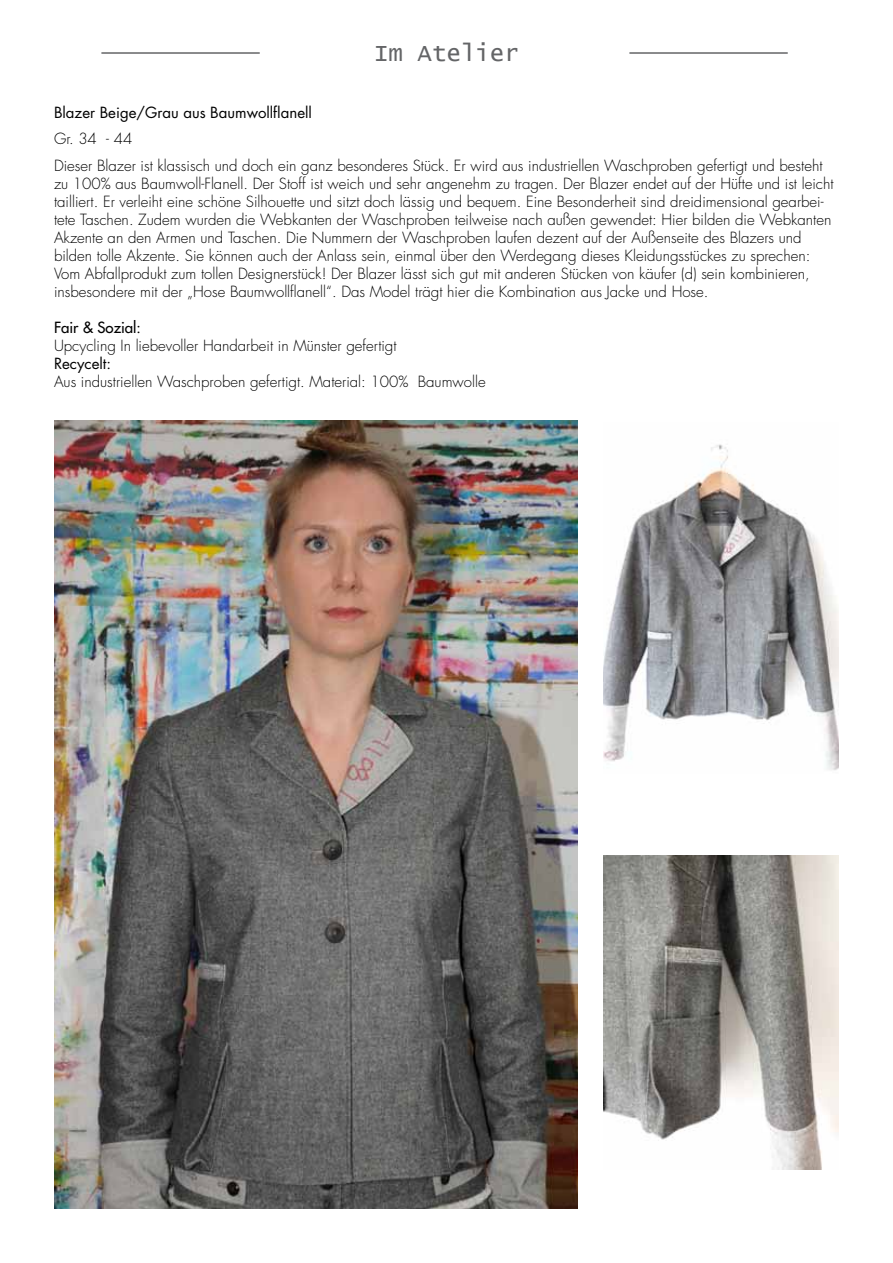
<style>
.page{position:relative;width:893px;height:1263px;background:#fff}
.page>*{position:absolute;margin:0;border:0;box-sizing:border-box;transform-origin:0 0}
.t1{font:24px "Lucida Console";color:#646567}
.t2{font:300 15px/18px "Futura LT";color:#000}
.t3{font:15px "Futura LT";color:#000}
.t4{font:15px "Futura LT";color:#000}
</style>
<div class="page">
<hr style="left:101px;top:52px;width:159px;height:2px;background:#646567">
<hr style="left:629px;top:52px;width:159px;height:2px;background:#646567">
<img style="left:54px;top:420px;width:524px;height:789px">
<img style="left:603px;top:855px;width:236px;height:314px">
<img style="left:603px;top:444px;width:236px;height:326px">
<h1 class="t1" style="left:374px;top:42px;width:146px">Im Atelier</h1>
<p class="t3" style="left:54px;top:103px;width:259px">Blazer Beige/Grau aus Baumwollflanell</p>
<p class="t2" style="left:54px;top:126px;width:770px;line-height:26.5px">Gr. 34 - 44<br>Dieser Blazer ist klassisch und doch ein ganz besonderes Stück. Er wird aus industriellen Waschproben gefertigt und besteht</p>
<p class="t2" style="left:54px;top:175px;width:781px">zu 100% aus Baumwoll-Flanell. Der Stoff ist weich und sehr angenehm zu tragen. Der Blazer endet auf der Hüfte und ist leicht tailliert. Er verleiht eine schöne Silhouette und sitzt doch lässig und bequem. Eine Besonderheit sind dreidimensional gearbei&shy;tete Taschen. Zudem wurden die Webkanten der Waschproben teilweise nach außen gewendet: Hier bilden die Webkanten Akzente an den Armen und Taschen. Die Nummern der Waschproben laufen dezent auf der Außenseite des Blazers und bilden tolle Akzente. Sie können auch der Anlass sein, einmal über den Werdegang dieses Kleidungsstückes zu sprechen:<br>Vom Abfallprodukt zum tollen Designerstück! Der Blazer lässt sich gut mit anderen Stücken von käufer (d) sein kombinieren, insbesondere mit der „Hose Baumwollflanell“. Das Model trägt hier die Kombination aus Jacke und Hose.</p>
<p class="t4" style="left:54px;top:318px;width:88px">Fair &amp; Sozial:</p>
<p class="t2" style="left:54px;top:337px;width:344px">Upcycling In liebevoller Handarbeit in Münster gefertigt</p>
<p class="t3" style="left:54px;top:354px;width:59px">Recycelt:</p>
<p class="t2" style="left:54px;top:373px;width:433px">Aus industriellen Waschproben gefertigt. Material: 100% Baumwolle</p>
</div>
